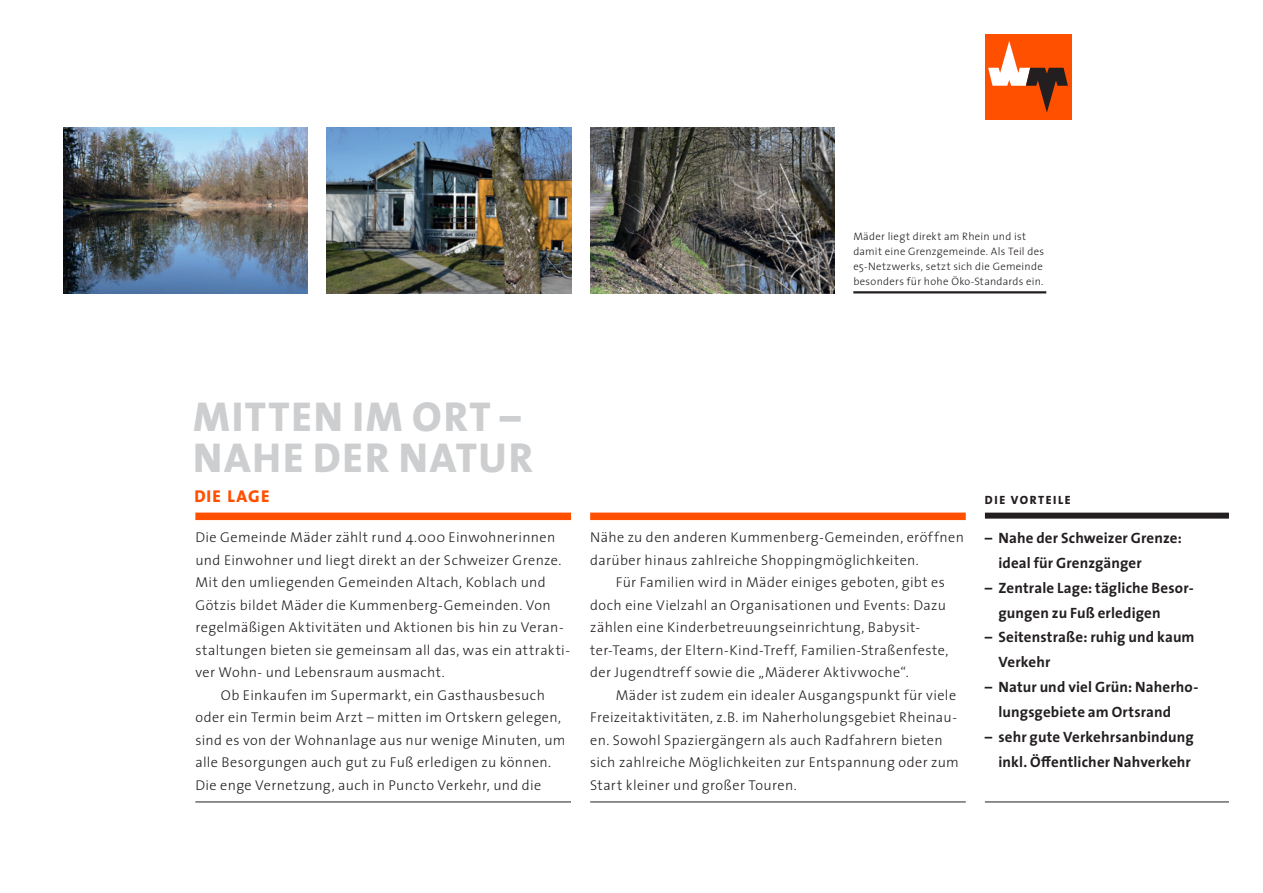
<style>
.page{position:relative;width:1263px;height:893px;background:#fff}
.page>*{position:absolute;margin:0;border:0;box-sizing:border-box;transform-origin:0 0}
.t1{font:800 42px "The Sans";letter-spacing:.045em;color:#cdced0}
._10_Einleitungstext{font:800 17.25px "The Sans";letter-spacing:.08em;color:#ff5000}
._20_Grundschrift{font:700 15px/24.9px "The Sans";letter-spacing:.01em;color:#231f20}
._20_Grundschrift-2{font:300 14.25px/22.5px "The Sans";letter-spacing:.025em;color:#231f20}
._10_Einleitungstext-2{font:800 12px "The Sans";letter-spacing:.135em;color:#231f20}
._20_Grundschrift-3{font:300 10.8px/15px "The Sans";letter-spacing:.025em;color:#231f20}
</style>
<div class="page">
<div style="left:590px;top:513px;width:376px;height:7px;background:#ff5000"></div>
<div style="left:195px;top:513px;width:376px;height:7px;background:#ff5000"></div>
<hr style="left:590px;top:801px;width:376px;height:1px;background:#231f20">
<hr style="left:195px;top:801px;width:376px;height:1px;background:#231f20">
<div style="left:985px;top:513px;width:244px;height:6px;background:#231f20"></div>
<hr style="left:985px;top:801px;width:244px;height:1px;background:#231f20">
<div style="left:985px;top:34px;width:86px;height:85px;background:#ff5000"></div>
<svg style="left:988px;top:41px;width:80px;height:72px"></svg>
<hr style="left:853px;top:291px;width:193px;height:2px;background:#231f20">
<img style="left:327px;top:128px;width:244px;height:165px">
<img style="left:590px;top:128px;width:244px;height:165px">
<img style="left:64px;top:128px;width:244px;height:165px">
<p class="_20_Grundschrift-3" style="left:853px;top:228px;width:174px">Mäder liegt direkt am Rhein und ist</p>
<p class="_20_Grundschrift-3" style="left:853px;top:243px;width:192px">damit eine Grenzgemeinde. Als Teil des e5-Netzwerks, setzt sich die Gemeinde</p>
<p class="_20_Grundschrift-3" style="left:853px;top:273px;width:192px">besonders für hohe Öko-Standards ein.</p>
<p class="t1" style="left:193px;top:382px;width:329px">MITTEN IM ORT –</p>
<p class="t1" style="left:193px;top:422px;width:341px">NAHE DER NATUR</p>
<p class="_10_Einleitungstext" style="left:194px;top:482px;width:77px">DIE LAGE</p>
<p class="_20_Grundschrift-2" style="left:195px;top:526px;width:376px">Die Gemeinde Mäder zählt rund 4.000 Einwohnerinnen und Einwohner und liegt direkt an der Schweizer Grenze.<br>Mit den umliegenden Gemeinden Altach, Koblach und Götzis bildet Mäder die Kummenberg-Gemeinden. Von regelmäßigen Aktivitäten und Aktionen bis hin zu Veran&shy;staltungen bieten sie gemeinsam all das, was ein attrakti&shy;ver Wohn- und Lebensraum ausmacht.</p>
<p class="_20_Grundschrift-2" style="left:195px;top:683px;width:372px;text-indent:26px">Ob Einkaufen im Supermarkt, ein Gasthausbesuch oder ein Termin beim Arzt – mitten im Ortskern gelegen, sind es von der Wohnanlage aus nur wenige Minuten, um alle Besorgungen auch gut zu Fuß erledigen zu können.<br>Die enge Vernetzung, auch in Puncto Verkehr, und die</p>
<p class="_20_Grundschrift-2" style="left:590px;top:526px;width:375px">Nähe zu den anderen Kummenberg-Gemeinden, eröffnen darüber hinaus zahlreiche Shoppingmöglichkeiten.</p>
<p class="_20_Grundschrift-2" style="left:590px;top:571px;width:360px;text-indent:26px">Für Familien wird in Mäder einiges geboten, gibt es doch eine Vielzahl an Organisationen und Events: Dazu zählen eine Kinderbetreuungseinrichtung, Babysit&shy;ter-Teams, der Eltern-Kind-Treff, Familien-Straßenfeste, der Jugendtreff sowie die „Mäderer Aktivwoche“.</p>
<p class="_20_Grundschrift-2" style="left:590px;top:683px;width:370px;text-indent:26px">Mäder ist zudem ein idealer Ausgangspunkt für viele Freizeitaktivitäten, z.B. im Naherholungsgebiet Rheinau&shy;en. Sowohl Spaziergängern als auch Radfahrern bieten sich zahlreiche Möglichkeiten zur Entspannung oder zum Start kleiner und großer Touren.</p>
<p class="_10_Einleitungstext-2" style="left:985px;top:490px;width:87px">DIE VORTEILE</p>
<p class="_20_Grundschrift" style="left:985px;top:525px;width:198px">– Nahe der Schweizer Grenze:</p>
<p class="_20_Grundschrift" style="left:998px;top:550px;width:145px">ideal für Grenzgänger</p>
<p class="_20_Grundschrift" style="left:985px;top:575px;width:210px">– Zentrale Lage: tägliche Besor-</p>
<p class="_20_Grundschrift" style="left:998px;top:600px;width:164px">gungen zu Fuß erledigen</p>
<p class="_20_Grundschrift" style="left:985px;top:624px;width:211px">– Seitenstraße: ruhig und kaum</p>
<p class="_20_Grundschrift" style="left:998px;top:649px;width:53px">Verkehr</p>
<p class="_20_Grundschrift" style="left:998px;top:674px;width:201px;text-indent:-14px">– Natur und viel Grün: Naherho&shy;lungsgebiete am Ortsrand</p>
<p class="_20_Grundschrift" style="left:985px;top:724px;width:210px">– sehr gute Verkehrsanbindung</p>
<p class="_20_Grundschrift" style="left:998px;top:749px;width:194px">inkl. Öffentlicher Nahverkehr</p>
</div>
